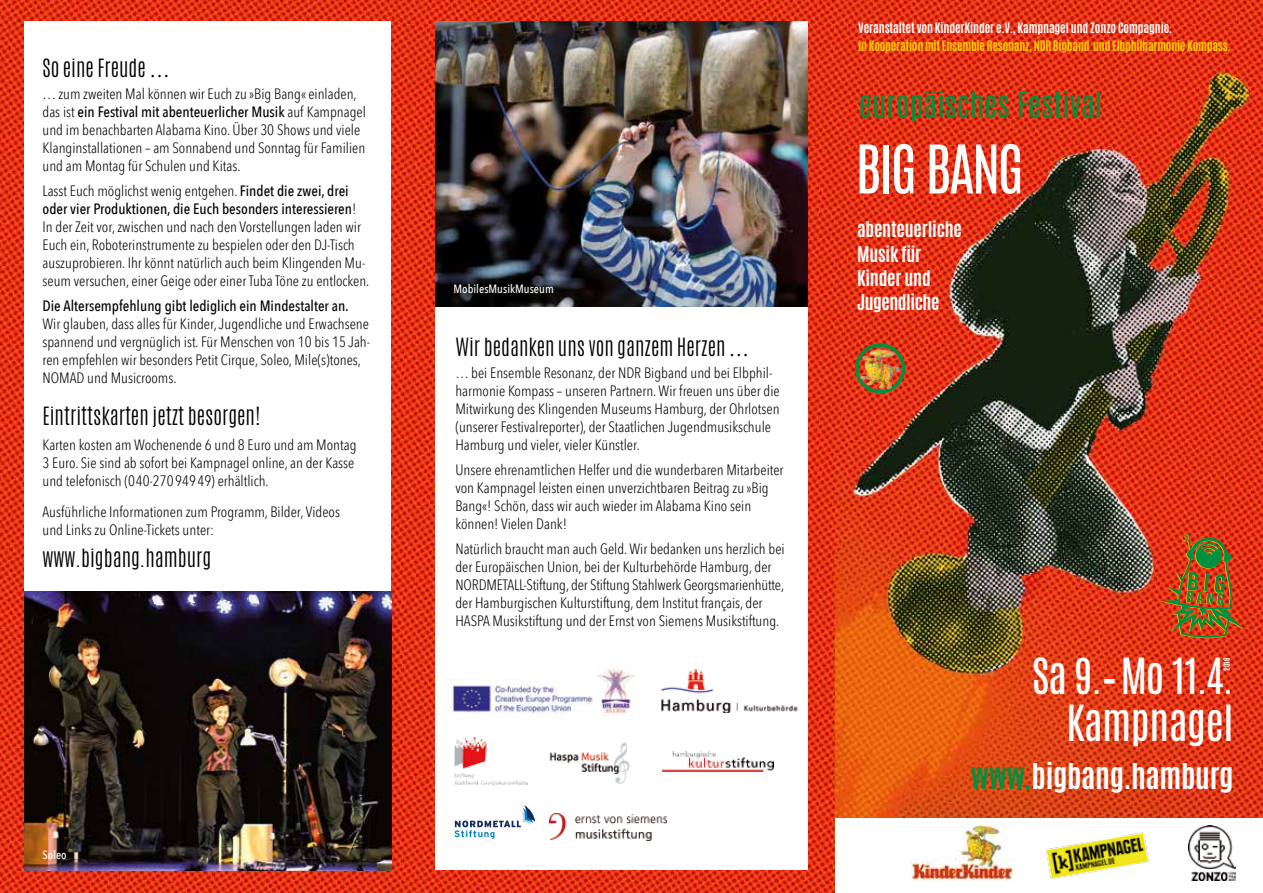
<style>
.page{position:relative;width:1263px;height:893px;background:#fff}
.page>*{position:absolute;margin:0;border:0;box-sizing:border-box;transform-origin:0 0}
.t1{font:57px "Antonio";letter-spacing:-.05em;color:#fff}
.t2{font:41.55px/47.1px "Antonio";letter-spacing:-.01em;color:#fff;text-align:right}
.t3{font:30.3px "Antonio";color:#00913e}
.t4{font:700 29.7px "Antonio";letter-spacing:-.01em;color:#fff}
.t5{font:300 21px "Antonio";color:#000}
.t6{font:18px "Minion Pro";color:#000}
.t7{font:700 18px/24.5px "Antonio";letter-spacing:-.01em;color:#fff}
.t8{font:300 condensed 15px/18px "Avenir Next LT Pro";color:#000}
.t9{font:500 15px "Avenir Next Condensed";color:#000}
.t10{font:700 12px "Antonio";letter-spacing:-.02em;color:#ffd000}
.t11{font:700 12px "Antonio";letter-spacing:-.01em;color:#fff}
.t12{font:500 12px "Avenir Next Condensed";color:#fff}
.t13{font:700 7.2px "Antonio";color:#fff}
.s1{font-family:"Minion Pro";font-weight:400}
.s2{font-family:"Avenir Next LT Pro";font-weight:300;font-stretch:condensed}
.s3{font-family:"Avenir Next Condensed";font-weight:500;font-stretch:normal}
.s4{color:#00913e}
</style>
<div class="page">
<img style="left:0;top:0;width:1263px;height:893px">
<div style="left:836px;top:819px;width:427px;height:74px;background:#fff"></div>
<div style="left:855px;top:343px;width:50px;height:50px;border:4px solid #00913e;border-radius:50%"></div>
<img style="left:861px;top:349px;width:38px;height:39px">
<img style="left:1160px;top:534px;width:84px;height:104px">
<img style="left:911px;top:824px;width:103px;height:56px">
<img style="left:1046px;top:832px;width:103px;height:47px">
<img style="left:1189px;top:826px;width:46px;height:54px">
<div style="left:24px;top:21px;width:367px;height:849px;background:#fff"></div>
<div style="left:436px;top:21px;width:372px;height:849px;background:#fff"></div>
<svg style="left:454px;top:805px;width:81px;height:34px"></svg>
<img style="left:661px;top:668px;width:137px;height:45px">
<img style="left:597px;top:669px;width:38px;height:47px">
<img style="left:446px;top:679px;width:153px;height:37px">
<img style="left:662px;top:752px;width:111px;height:19px">
<img style="left:549px;top:742px;width:81px;height:42px">
<img style="left:454px;top:738px;width:74px;height:48px">
<img style="left:550px;top:813px;width:116px;height:27px">
<img style="left:436px;top:21px;width:372px;height:285px">
<img style="left:24px;top:591px;width:367px;height:280px">
<h3 class="t5" style="left:43px;top:53px;width:129px">So eine Freude <span class="s1">...</span></h3>
<p class="t8" style="left:43px;top:85px;width:316px">…zum zweiten Mal können wir Euch zu»Big Bang«einladen,</p>
<p class="t9" style="left:43px;top:103px;width:325px"><span class="s2">das ist</span> ein Festival mit abenteuerlicher Musik <span class="s2">auf Kampnagel</span></p>
<p class="t8" style="left:43px;top:121px;width:324px">und im benachbarten Alabama Kino.Über 30 Shows und viele<br>Klanginstallationen – am Sonnabend und Sonntag für Familien und am Montag für Schulen und Kitas.</p>
<p class="t8" style="left:43px;top:182px;width:308px">Lasst Euch möglichst wenig entgehen.<span class="s3">Findet die zwei, drei</span></p>
<p class="t9" style="left:43px;top:200px;width:315px">oder vier Produktionen, die Euch besonders interessieren<span class="s2">!</span></p>
<p class="t8" style="left:43px;top:218px;width:320px">In der Zeit vor,zwischen und nach den Vorstellungen laden wir<br>Euch ein,Roboterinstrumente zu bespielen oder den DJ-Tisch</p>
<p class="t8" style="left:43px;top:272px;width:328px">seum versuchen,einer Geige oder einer Tuba Töne zu entlocken.</p>
<p class="t8" style="left:43px;top:254px;width:324px">auszuprobieren.Ihr könnt natürlich auch beim Klingenden Mu-</p>
<p class="t9" style="left:43px;top:297px;width:308px">Die Altersempfehlung gibt lediglich ein Mindestalter an.</p>
<p class="t8" style="left:43px;top:315px;width:328px">Wir glauben,dass alles für Kinder,Jugendliche und Erwachsene</p>
<p class="t8" style="left:43px;top:351px;width:320px">ren empfehlen wir besonders Petit Cirque,Soleo,Mile )s( tones,</p>
<p class="t8" style="left:43px;top:333px;width:329px">spannend und vergnüglich ist.Für Menschen von 10 bis 15 Jah-</p>
<p class="t8" style="left:43px;top:369px;width:136px">NOMAD und Musicrooms.</p>
<h3 class="t5" style="left:43px;top:401px;width:220px">Eintrittskarten jetzt besorgen!</h3>
<p class="t8" style="left:43px;top:436px;width:316px">Karten kosten am Wochenende 6 und 8 Euro und am Montag<br>3 Euro.Sie sind ab sofort bei Kampnagel online an, der Kasse und telefonisch (040-27094949) erhältlich.</p>
<p class="t8" style="left:43px;top:503px;width:299px">Ausführliche Informationen zum Programm,Bilder,Videos und Links zu Online-Tickets unter:</p>
<h3 class="t5" style="left:43px;top:543px;width:170px">www.bigbang.hamburg</h3>
<p class="t12" style="left:43px;top:847px;width:26px">Soleo</p>
<p class="t12" style="left:453px;top:281px;width:102px">MobilesMusikMuseum</p>
<h3 class="t5" style="left:455px;top:332px;width:295px">Wir bedanken uns von ganzem Herzen <span class="s1">...</span></h3>
<p class="t8" style="left:455px;top:382px;width:326px">harmonie Kompass – unseren Partnern.Wir freuen uns über die</p>
<p class="t8" style="left:455px;top:364px;width:318px">…bei Ensemble Resonanz,der NDR Bigband und bei Elbphil-</p>
<p class="t8" style="left:455px;top:400px;width:326px">Mitwirkung des Klingenden Museums Hamburg,der Ohrlotsen (unserer Festivalreporter ,) der Staatlichen Jugendmusikschule<br>Hamburg und vieler,vieler Künstler.</p>
<p class="t8" style="left:455px;top:461px;width:330px">Unsere ehrenamtlichen Helfer und die wunderbaren Mitarbeiter von Kampnagel leisten einen unverzichtbaren Beitrag zu»Big Bang«! Schön,dass wir auch wieder im Alabama Kino sein können! Vielen Dank!</p>
<p class="t8" style="left:455px;top:540px;width:331px">Natürlich braucht man auch Geld.Wir bedanken uns herzlich bei der Europäischen Union,bei der Kulturbehörde Hamburg,der NORDMETALL-Stiftung,der Stiftung Stahlwerk Georgsmarienhütte, der Hamburgischen Kulturstiftung,dem Institut français,der HASPA Musikstiftung und der Ernst von Siemens Musikstiftung.</p>
<p class="t6" style="left:534px;top:395px;width:157px">Programmübersicht ?</p>
<p class="t6" style="left:534px;top:439px;width:101px">viele fotos ????</p>
<p class="t6" style="left:534px;top:503px;width:86px">ohrlotsen ...</p>
<p class="t11" style="left:858px;top:19px;width:316px">Veranstaltet von KinderKinder V.e ., Kampnagel und Zonzo Compagnie.</p>
<p class="t10" style="left:858px;top:37px;width:374px">In Kooperation mit Ensemble Resonanz, NDR Bigband und Elbphilharmonie Kompass.</p>
<h3 class="t3" style="left:859px;top:82px;width:245px">europäisches Festival</h3>
<h1 class="t1" style="left:855px;top:127px;width:170px">BIG BANG</h1>
<p class="t7" style="left:857px;top:218px;width:106px">abenteuerliche<br>Musik für<br>Kinder und<br>Jugendliche</p>
<h2 class="t2" style="left:1032px;top:653px;width:203px">Sa 9.–Mo 11.4.<br>Kampnagel</h2>
<p class="t13" style="left:1221px;top:671px;width:14px;rotate:-90deg">2016</p>
<h3 class="t4" style="left:971px;top:753px;width:264px"><span class="s4">www.</span>bigbang.hamburg</h3>
</div>
